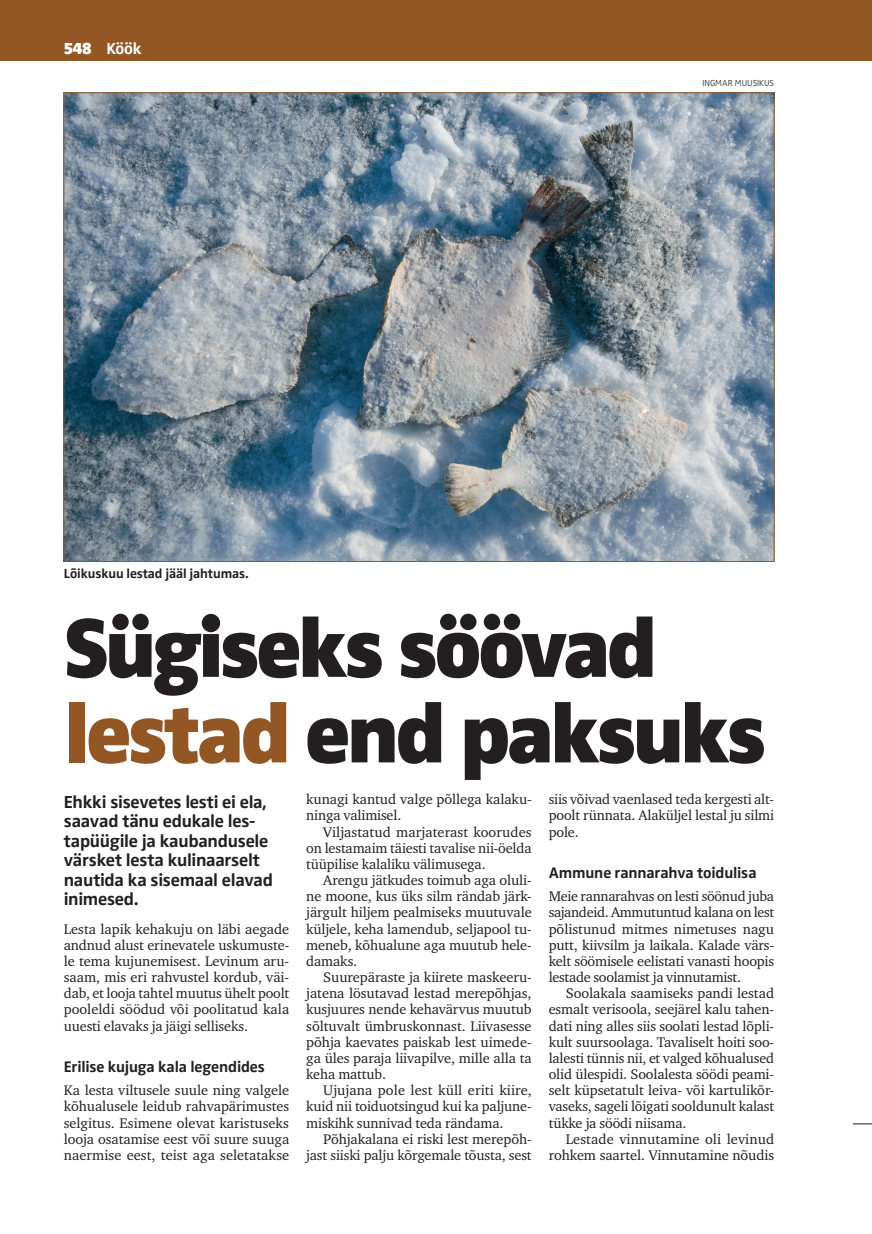
<style>
.page{position:relative;width:872px;height:1234px;background:#fff}
.page>*{position:absolute;margin:0;border:0;box-sizing:border-box;transform-origin:0 0}
.t1{font:900 85.5px/85.5px "Zwo Pro";letter-spacing:-.045em;color:#231f20}
.t2{font:700 18px/19.5px "Zwo Pro";letter-spacing:-.015em;color:#231f20}
.t3{font:700 16.5px "Zwo Pro";color:#fff}
.t4{font:700 15.75px "Zwo Pro";letter-spacing:-.01em;color:#231f20}
.t5{font:14.25px/16.2px "Charter ITC";letter-spacing:-.01em;color:#231f20;text-align:justify}
.t6{font:700 13.5px "Zwo Pro";letter-spacing:-.01em;color:#231f20}
.t7{font:300 9px "Zwo Pro";color:#231f20}
.s1{font-weight:900}
.s2{color:#935725}
</style>
<div class="page">
<div style="left:0;top:0;width:872px;height:60px;background:#935725"></div>
<svg style="left:852px;top:1123px;width:20px;height:1px"></svg>
<img style="left:66px;top:95px;width:706px;height:464px">
<p class="t3" style="left:64px;top:39px;width:79px"><span class="s1">548</span> Köök</p>
<p class="t6" style="left:64px;top:565px;width:186px">Lõikuskuu lestad jääl jahtumas.</p>
<p class="t7" style="left:702px;top:78px;width:73px">INGMAR MUUSIKUS</p>
<h1 class="t1" style="left:64px;top:606px;width:704px">Sügiseks söövad <span class="s2">lestad</span> end paksuks</h1>
<p class="t2" style="left:64px;top:792px;width:211px">Ehkki sisevetes lesti ei ela, saavad tänu edukale les&shy;tapüügile ja kaubandusele värsket lesta kulinaarselt nautida ka sisemaal elavad inimesed.</p>
<p class="t5" style="left:64px;top:920px;width:227px">Lesta lapik kehakuju on läbi aegade andnud alust erinevatele uskumuste&shy;le tema kujunemisest. Levinum aru&shy;saam, mis eri rahvustel kordub, väi&shy;dab, et looja tahtel muutus ühelt poolt pooleldi söödud või poolitatud kala uuesti elavaks ja jäigi selliseks.</p>
<p class="t4" style="left:64px;top:1057px;width:203px">Erilise kujuga kala legendides</p>
<p class="t5" style="left:64px;top:1081px;width:227px">Ka lesta viltusele suule ning valgele kõhualusele leidub rahvapärimustes selgitus. Esimene olevat karistuseks looja osatamise eest või suure suuga naermise eest, teist aga seletatakse</p>
<p class="t5" style="left:306px;top:791px;width:227px">kunagi kantud valge põllega kalaku&shy;ninga valimisel.</p>
<p class="t5" style="left:306px;top:823px;width:227px;text-indent:17px">Viljastatud marjaterast koorudes on lestamaim täiesti tavalise nii-öelda tüüpilise kalaliku välimusega.</p>
<p class="t5" style="left:306px;top:871px;width:227px;text-indent:17px">Arengu jätkudes toimub aga oluli&shy;ne moone, kus üks silm rändab järk&shy;järgult hiljem pealmiseks muutuvale küljele, keha lamendub, seljapool tu&shy;meneb, kõhualune aga muutub hele&shy;damaks.</p>
<p class="t5" style="left:306px;top:968px;width:227px;text-indent:17px">Suurepäraste ja kiirete maskeeru&shy;jatena lösutavad lestad merepõhjas, kusjuures nende kehavärvus muutub sõltuvalt ümbruskonnast. Liivasesse põhja kaevates paiskab lest uimede&shy;ga üles paraja liivapilve, mille alla ta keha mattub.</p>
<p class="t5" style="left:306px;top:1081px;width:227px;text-indent:17px">Ujujana pole lest küll eriti kiire, kuid nii toiduotsingud kui ka paljune&shy;miskihk sunnivad teda rändama.</p>
<p class="t5" style="left:306px;top:1130px;width:227px;text-align:right">Põhjakalana ei riski lest merepõh&shy;jast siiski palju kõrgemale tõusta, sest</p>
<p class="t5" style="left:549px;top:791px;width:227px">siis võivad vaenlased teda kergesti alt&shy;poolt rünnata. Alaküljel lestal ju silmi pole.</p>
<p class="t4" style="left:549px;top:863px;width:209px">Ammune rannarahva toidulisa</p>
<p class="t5" style="left:549px;top:888px;width:227px">Meie rannarahvas on lesti söönud juba sajandeid. Ammutuntud kalana on lest põlistunud mitmes nimetuses nagu putt, kiivsilm ja laikala. Kalade värs&shy;kelt söömisele eelistati vanasti hoopis lestade soolamist ja vinnutamist.</p>
<p class="t5" style="left:549px;top:985px;width:227px;text-indent:17px">Soolakala saamiseks pandi lestad esmalt verisoola, seejärel kalu tahen&shy;dati ning alles siis soolati lestad lõpli&shy;kult suursoolaga. Tavaliselt hoiti soo&shy;lalesti tünnis nii, et valged kõhualused olid ülespidi. Soolalesta söödi peami&shy;selt küpsetatult leiva- või kartulikõr&shy;vaseks, sageli lõigati sooldunult kalast tükke ja söödi niisama.</p>
<p class="t5" style="left:549px;top:1130px;width:227px;text-align:right">Lestade vinnutamine oli levinud rohkem saartel. Vinnutamine nõudis</p>
</div>
